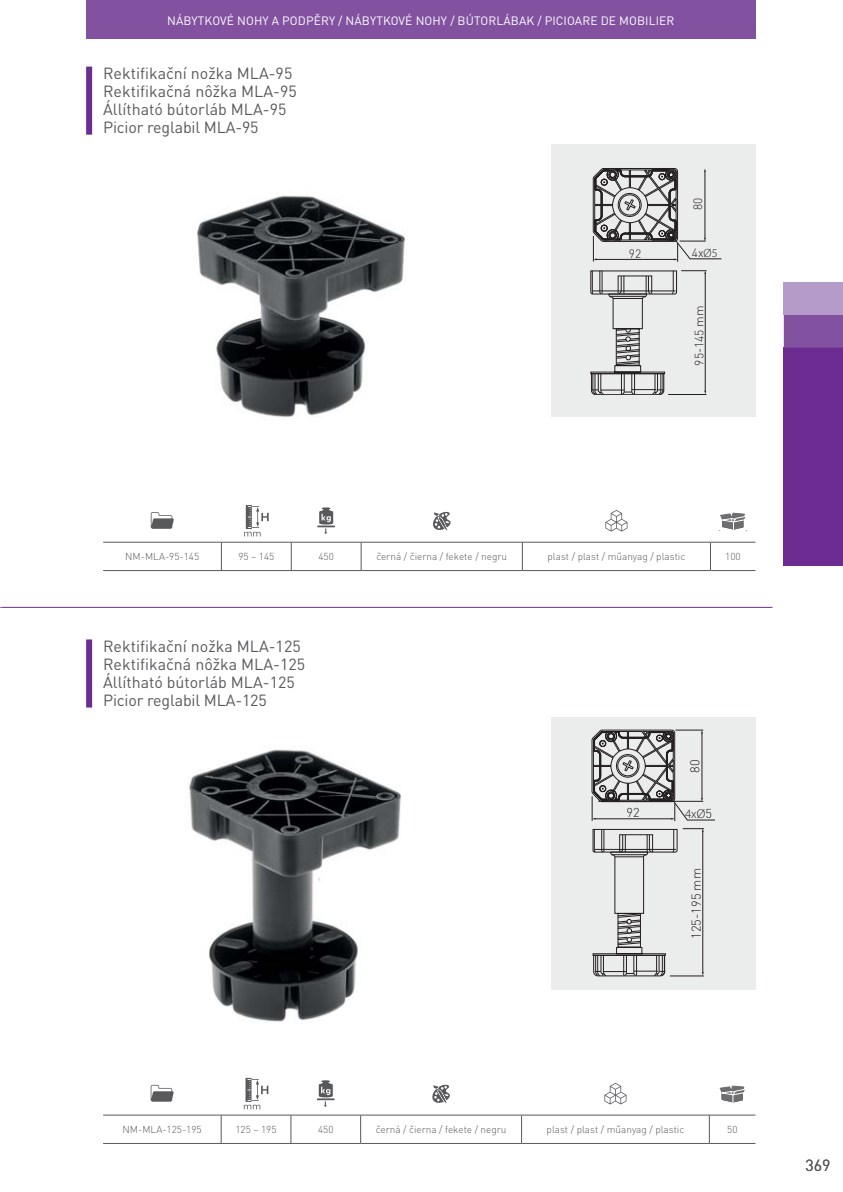
<style>
.page{position:relative;width:843px;height:1192px;background:#fff}
.page>*{position:absolute;margin:0;border:0;box-sizing:border-box;transform-origin:0 0}
.t1{font:16px/18px "DIN Pro";color:#58595b}
.t2{font:300 12.8px "DIN Pro";color:#231f20}
.t3{font:300 12.8px "Myriad Pro";color:#231f20}
.t4{font:12px "DIN Pro";letter-spacing:.01em;color:#fff}
.t5{font:300 12px "DIN Pro";color:#231f20}
.t6{font:300 10px "DIN Pro";color:#58595b}
.s1{font-family:"Myriad Pro"}
.s2{font-family:"DIN Pro"}
</style>
<div class="page">
<hr style="left:1px;top:607px;width:771px;height:1px;background:#6d2c91">
<div style="left:783px;top:347px;width:60px;height:218px;background:#6d2c91"></div>
<div style="left:783px;top:315px;width:60px;height:32px;background:#8252a1"></div>
<div style="left:783px;top:282px;width:60px;height:33px;background:#b59bca"></div>
<div style="left:86px;top:639px;width:6px;height:68px;background:#6d2c91"></div>
<div style="left:86px;top:67px;width:6px;height:68px;background:#6d2c91"></div>
<div style="left:86px;top:0;width:669px;height:38px;background:#8252a1"></div>
<div style="left:551px;top:144px;width:204px;height:272px;background:#ebecec"></div>
<svg style="left:590px;top:270px;width:116px;height:125px"></svg>
<svg style="left:592px;top:168px;width:129px;height:94px"></svg>
<img style="left:197px;top:195px;width:208px;height:223px">
<div style="left:551px;top:717px;width:204px;height:272px;background:#ebecec"></div>
<svg style="left:592px;top:828px;width:112px;height:148px"></svg>
<svg style="left:591px;top:729px;width:124px;height:92px"></svg>
<hr style="left:598px;top:801px;width:105px;height:1px;background:#231f20">
<img style="left:189px;top:749px;width:212px;height:273px">
<hr style="left:361px;top:570px;width:161px;height:1px;background:#58595b">
<svg style="left:221px;top:543px;width:1px;height:27px"></svg>
<svg style="left:291px;top:543px;width:1px;height:27px"></svg>
<svg style="left:361px;top:543px;width:1px;height:27px"></svg>
<hr style="left:103px;top:570px;width:258px;height:1px;background:#58595b">
<svg style="left:522px;top:543px;width:1px;height:27px"></svg>
<hr style="left:522px;top:570px;width:188px;height:1px;background:#58595b">
<hr style="left:103px;top:542px;width:607px;height:1px;background:#58595b">
<hr style="left:710px;top:542px;width:45px;height:1px;background:#58595b">
<svg style="left:710px;top:542px;width:1px;height:28px"></svg>
<hr style="left:710px;top:570px;width:45px;height:1px;background:#58595b">
<svg style="left:151px;top:512px;width:23px;height:17px"></svg>
<svg style="left:244px;top:505px;width:25px;height:31px"></svg>
<svg style="left:317px;top:507px;width:18px;height:27px"></svg>
<svg style="left:433px;top:511px;width:17px;height:20px"></svg>
<svg style="left:605px;top:510px;width:22px;height:21px"></svg>
<svg style="left:720px;top:512px;width:26px;height:18px"></svg>
<hr style="left:360px;top:1143px;width:161px;height:1px;background:#58595b">
<svg style="left:221px;top:1115px;width:1px;height:28px"></svg>
<svg style="left:290px;top:1115px;width:1px;height:28px"></svg>
<svg style="left:360px;top:1115px;width:1px;height:28px"></svg>
<hr style="left:103px;top:1143px;width:257px;height:1px;background:#58595b">
<svg style="left:521px;top:1115px;width:1px;height:28px"></svg>
<hr style="left:521px;top:1143px;width:188px;height:1px;background:#58595b">
<hr style="left:103px;top:1114px;width:418px;height:1px;background:#58595b">
<hr style="left:521px;top:1114px;width:234px;height:1px;background:#58595b">
<svg style="left:709px;top:1115px;width:1px;height:28px"></svg>
<hr style="left:709px;top:1143px;width:46px;height:1px;background:#58595b">
<svg style="left:151px;top:1084px;width:23px;height:17px"></svg>
<svg style="left:244px;top:1077px;width:24px;height:32px"></svg>
<svg style="left:317px;top:1080px;width:18px;height:26px"></svg>
<svg style="left:432px;top:1084px;width:18px;height:19px"></svg>
<svg style="left:604px;top:1083px;width:22px;height:21px"></svg>
<svg style="left:719px;top:1085px;width:26px;height:18px"></svg>
<p class="t4" style="left:167px;top:16px;width:508px">NÁBYTKOVÉ NOHY A PODPĚRY / NÁBYTKOVÉ NOHY / BÚTORLÁBAK / PICIOARE DE MOBILIER</p>
<p class="t1" style="left:103px;top:66px;width:195px">Rektifikační nožka MLA-95<br>Rektifikačná nôžka MLA-95<br>Állítható bútorláb MLA-95<br>Picior reglabil MLA-95</p>
<p class="t5" style="left:693px;top:210px;width:14px;rotate:-90deg">80</p>
<p class="t5" style="left:629px;top:249px;width:14px">92</p>
<p class="t5" style="left:692px;top:249px;width:27px">4x<span class="s1">Ø5</span></p>
<p class="t5" style="left:695px;top:365px;width:62px;rotate:-90deg">95-145 mm</p>
<p class="t6" style="left:125px;top:553px;width:75px">NM-MLA-95-145</p>
<p class="t6" style="left:238px;top:553px;width:37px">95 – 145</p>
<p class="t6" style="left:318px;top:553px;width:17px">450</p>
<p class="t6" style="left:376px;top:553px;width:132px">černá / čierna / fekete / negru</p>
<p class="t6" style="left:547px;top:553px;width:139px">plast / plast / műanyag / plastic</p>
<p class="t6" style="left:725px;top:553px;width:17px">100</p>
<p class="t1" style="left:103px;top:639px;width:203px">Rektifikační nožka MLA-125<br>Rektifikačná nôžka MLA-125<br>Állítható bútorláb MLA-125<br>Picior reglabil MLA-125</p>
<p class="t2" style="left:690px;top:773px;width:15px;rotate:-90deg">80</p>
<p class="t2" style="left:626px;top:808px;width:15px">92</p>
<p class="t3" style="left:685px;top:806px;width:28px">4xØ<span class="s2">5</span></p>
<p class="t2" style="left:691px;top:938px;width:72px;rotate:-90deg">125-195 mm</p>
<p class="t6" style="left:123px;top:1125px;width:81px">NM-MLA-125-195</p>
<p class="t6" style="left:235px;top:1125px;width:43px">125 – 195</p>
<p class="t6" style="left:318px;top:1125px;width:17px">450</p>
<p class="t6" style="left:376px;top:1125px;width:132px">černá / čierna / fekete / negru</p>
<p class="t6" style="left:546px;top:1125px;width:139px">plast / plast / műanyag / plastic</p>
<p class="t6" style="left:727px;top:1125px;width:12px">50</p>
<p class="t1" style="left:805px;top:1158px;width:27px">369</p>
</div>
